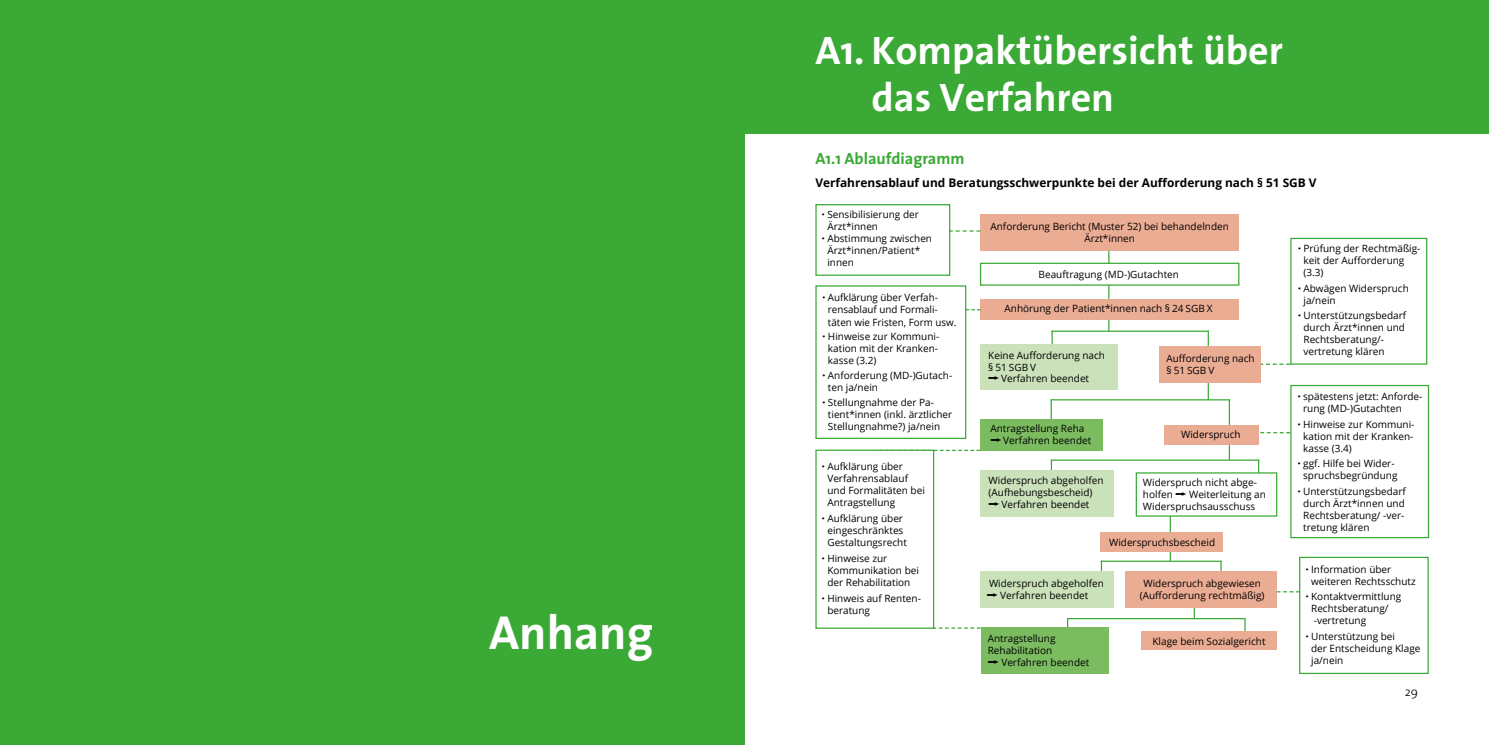
<style>
.page{position:relative;width:1489px;height:745px;background:#fff}
.page>*{position:absolute;margin:0;border:0;box-sizing:border-box;transform-origin:0 0}
.t1{font:700 48px "The Sans";color:#fff}
.t2{font:700 40px/47.5px "The Sans";color:#fff}
.t3{font:700 16.25px "The Sans";color:#3aa935}
.t4{font:300 12.5px "The Sans";color:#000}
.t5{font:700 11.88px "Open Sans";color:#000}
.t6{font:10px/12px "Open Sans";color:#000}
.s1{font-weight:800}
.s2{font-family:"KG Arrows"}
</style>
<div class="page">
<hr style="left:1108px;top:237px;width:1px;height:94px;background:#3aa935">
<hr style="left:1051px;top:330px;width:1px;height:39px;background:#3aa935">
<hr style="left:1050px;top:399px;width:1px;height:31px;background:#3aa935">
<hr style="left:1228px;top:399px;width:1px;height:60px;background:#3aa935">
<svg style="left:1257px;top:460px;width:2px;height:12px"></svg>
<hr style="left:1169px;top:515px;width:1px;height:45px;background:#3aa935">
<hr style="left:1193px;top:582px;width:1px;height:36px;background:#3aa935">
<svg style="left:1244px;top:618px;width:1px;height:13px"></svg>
<hr style="left:1207px;top:330px;width:1px;height:69px;background:#3aa935">
<div style="left:1290px;top:238px;width:137px;height:126px;background:#fff;border:1px solid #3aa935"></div>
<div style="left:1290px;top:384px;width:138px;height:154px;background:#fff;border:1px solid #3aa935"></div>
<div style="left:1298px;top:556px;width:130px;height:117px;background:#fff;border:1px solid #3aa935"></div>
<div style="left:980px;top:214px;width:258px;height:36px;background:#ebac94"></div>
<div style="left:979px;top:344px;width:138px;height:45px;background:#cae1ba"></div>
<div style="left:980px;top:419px;width:122px;height:32px;background:#7bbc60"></div>
<div style="left:980px;top:470px;width:134px;height:46px;background:#cae1ba"></div>
<div style="left:980px;top:571px;width:134px;height:36px;background:#cae1ba"></div>
<div style="left:1140px;top:631px;width:136px;height:19px;background:#ebac94"></div>
<div style="left:1125px;top:571px;width:151px;height:36px;background:#ebac94"></div>
<div style="left:981px;top:627px;width:128px;height:46px;background:#7bbc60"></div>
<div style="left:980px;top:298px;width:258px;height:21px;background:#ebac94"></div>
<div style="left:744px;top:0;width:744px;height:134px;background:#3aa935"></div>
<svg style="left:934px;top:449px;width:46px;height:1px"></svg>
<svg style="left:934px;top:627px;width:46px;height:1px"></svg>
<svg style="left:1261px;top:363px;width:28px;height:1px"></svg>
<svg style="left:1258px;top:432px;width:31px;height:1px"></svg>
<svg style="left:1276px;top:590px;width:23px;height:2px"></svg>
<svg style="left:950px;top:230px;width:30px;height:1px"></svg>
<hr style="left:1051px;top:330px;width:157px;height:1px;background:#3aa935">
<hr style="left:1050px;top:399px;width:180px;height:1px;background:#3aa935">
<hr style="left:1050px;top:459px;width:209px;height:1px;background:#3aa935">
<hr style="left:1100px;top:560px;width:121px;height:1px;background:#3aa935">
<hr style="left:1067px;top:617px;width:177px;height:2px;background:#3aa935">
<div style="left:815px;top:204px;width:135px;height:71px;background:#fff;border:1px solid #3aa935"></div>
<div style="left:815px;top:449px;width:119px;height:179px;background:#fff;border:1px solid #3aa935"></div>
<div style="left:0;top:0;width:744px;height:744px;background:#3aa935"></div>
<div style="left:979px;top:262px;width:260px;height:23px;background:#fff;border:1px solid #3aa935"></div>
<div style="left:1100px;top:532px;width:122px;height:20px;background:#ebac94"></div>
<div style="left:1163px;top:424px;width:95px;height:20px;background:#ebac94"></div>
<div style="left:1159px;top:346px;width:102px;height:36px;background:#ebac94"></div>
<h1 class="t1" style="left:489px;top:592px;width:166px">Anhang</h1>
<h2 class="t2" style="left:871px;top:25px;width:413px;text-indent:-56px">A1. Kompaktübersicht über das Verfahren</h2>
<h3 class="t3" style="left:815px;top:145px;width:151px">A1.1 Ablaufdiagramm</h3>
<p class="t5" style="left:815px;top:174px;width:502px">Verfahrensablauf und Beratungsschwerpunkte bei der Aufforderung nach § 51 SGB V</p>
<p class="t6" style="left:821px;top:208px;width:98px"><span class="s1">·</span> Sensibilisierung der</p>
<p class="t6" style="left:827px;top:220px;width:52px">Ärzt*innen</p>
<p class="t6" style="left:821px;top:232px;width:112px"><span class="s1">·</span> Abstimmung zwischen</p>
<p class="t6" style="left:827px;top:244px;width:94px">Ärzt*innen/Patient*</p>
<p class="t6" style="left:827px;top:256px;width:28px">innen</p>
<p class="t6" style="left:828px;top:291px;width:130px;text-indent:-5px"><span class="s1">·</span> Aufklärung über Verfah&shy;rensablauf und Formali&shy;täten wie Fristen, Form usw.</p>
<p class="t6" style="left:828px;top:330px;width:112px;text-align:justify;text-indent:-5px"><span class="s1">·</span> Hinweise zur Kommuni&shy;kation mit der Kranken&shy;kasse (3.2)</p>
<p class="t6" style="left:828px;top:369px;width:126px;text-indent:-5px"><span class="s1">·</span> Anforderung (MD-)Gutach&shy;ten ja/nein</p>
<p class="t6" style="left:828px;top:395px;width:126px;text-indent:-5px"><span class="s1">·</span> Stellungnahme der Pa&shy;tient*innen (inkl. ärztlicher<br>Stellungnahme?) ja/nein</p>
<p class="t6" style="left:827px;top:460px;width:99px;text-indent:-5px"><span class="s1">·</span> Aufklärung über<br>Verfahrensablauf und Formalitäten bei<br>Antragstellung</p>
<p class="t6" style="left:821px;top:512px;width:86px;text-align:center"><span class="s1">·</span> Aufklärung über eingeschränktes<br>Gestaltungsrecht</p>
<p class="t6" style="left:827px;top:552px;width:93px;text-indent:-5px"><span class="s1">·</span> Hinweise zur<br>Kommunikation bei der Rehabilitation</p>
<p class="t6" style="left:827px;top:591px;width:95px;text-indent:-5px"><span class="s1">·</span> Hinweis auf Renten&shy;beratung</p>
<p class="t6" style="left:990px;top:220px;width:240px;text-align:center">Anforderung Bericht (Muster 52) bei behandelnden<br>Ärzt*innen</p>
<p class="t6" style="left:1038px;top:268px;width:142px">Beauftragung (MD-)Gutachten</p>
<p class="t6" style="left:1004px;top:302px;width:209px">Anhörung der Patient*innen nach § 24 SGB X</p>
<p class="t6" style="left:988px;top:349px;width:118px;line-height:11.6px">Keine Aufforderung nach § 51 SGB V<br><span class="s2">a</span> Verfahren beendet</p>
<p class="t6" style="left:1166px;top:352px;width:90px;line-height:11.6px">Aufforderung nach § 51 SGB V</p>
<p class="t6" style="left:990px;top:422px;width:102px">Antragstellung Reha <span class="s2">a</span> Verfahren beendet</p>
<p class="t6" style="left:988px;top:473px;width:116px">Widerspruch abgeholfen (Aufhebungsbescheid) <span class="s2">a</span> Verfahren beendet</p>
<p class="t6" style="left:1180px;top:428px;width:61px">Widerspruch</p>
<p class="t6" style="left:1142px;top:476px;width:124px">Widerspruch nicht abge&shy;holfen <span class="s2">a</span> Weiterleitung an<br>Widerspruchsausschuss</p>
<p class="t6" style="left:1109px;top:535px;width:108px">Widerspruchsbescheid</p>
<p class="t6" style="left:986px;top:576px;width:119px">Widerspruch abgeholfen <span class="s2">a</span> Verfahren beendet</p>
<p class="t6" style="left:1139px;top:576px;width:126px;text-align:center">Widerspruch abgewiesen (Aufforderung rechtmäßig)</p>
<p class="t6" style="left:987px;top:631px;width:103px">Antragstellung<br>Rehabilitation<br><span class="s2">a</span> Verfahren beendet</p>
<p class="t6" style="left:1152px;top:634px;width:115px">Klage beim Sozialgericht</p>
<p class="t6" style="left:1303px;top:242px;width:118px;text-indent:-5px"><span class="s1">·</span> Prüfung der Rechtmäßig&shy;keit der Aufforderung (3.3)</p>
<p class="t6" style="left:1303px;top:281px;width:107px;text-indent:-5px"><span class="s1">·</span> Abwägen Widerspruch ja/nein</p>
<p class="t6" style="left:1303px;top:309px;width:104px;text-indent:-5px"><span class="s1">·</span> Unterstützungsbedarf durch Ärzt*innen und<br>Rechtsberatung/- vertretung klären</p>
<p class="t6" style="left:1303px;top:390px;width:121px;text-indent:-5px"><span class="s1">·</span> spätestens jetzt: Anforde&shy;rung (MD-)Gutachten</p>
<p class="t6" style="left:1303px;top:417px;width:113px;text-align:justify;text-indent:-5px"><span class="s1">·</span> Hinweise zur Kommuni&shy;kation mit der Kranken&shy;kasse (3.4)</p>
<p class="t6" style="left:1297px;top:457px;width:101px;text-align:center"><span class="s1">·</span> ggf. Hilfe bei Wider&shy;spruchsbegründung</p>
<p class="t6" style="left:1303px;top:484px;width:104px;text-indent:-5px"><span class="s1">·</span> Unterstützungsbedarf durch Ärzt*innen und<br>Rechtsberatung/ -ver&shy;tretung klären</p>
<p class="t6" style="left:1310px;top:562px;width:106px;text-indent:-5px"><span class="s1">·</span> Information über weiteren Rechtsschutz</p>
<p class="t6" style="left:1310px;top:590px;width:92px;text-indent:-5px"><span class="s1">·</span> Kontaktvermittlung<br>Rechtsberatung/ -vertretung</p>
<p class="t6" style="left:1310px;top:629px;width:111px;text-indent:-5px"><span class="s1">·</span> Unterstützung bei<br>der Entscheidung Klage ja/nein</p>
<p class="t4" style="left:1404px;top:680px;width:15px">29</p>
</div>
